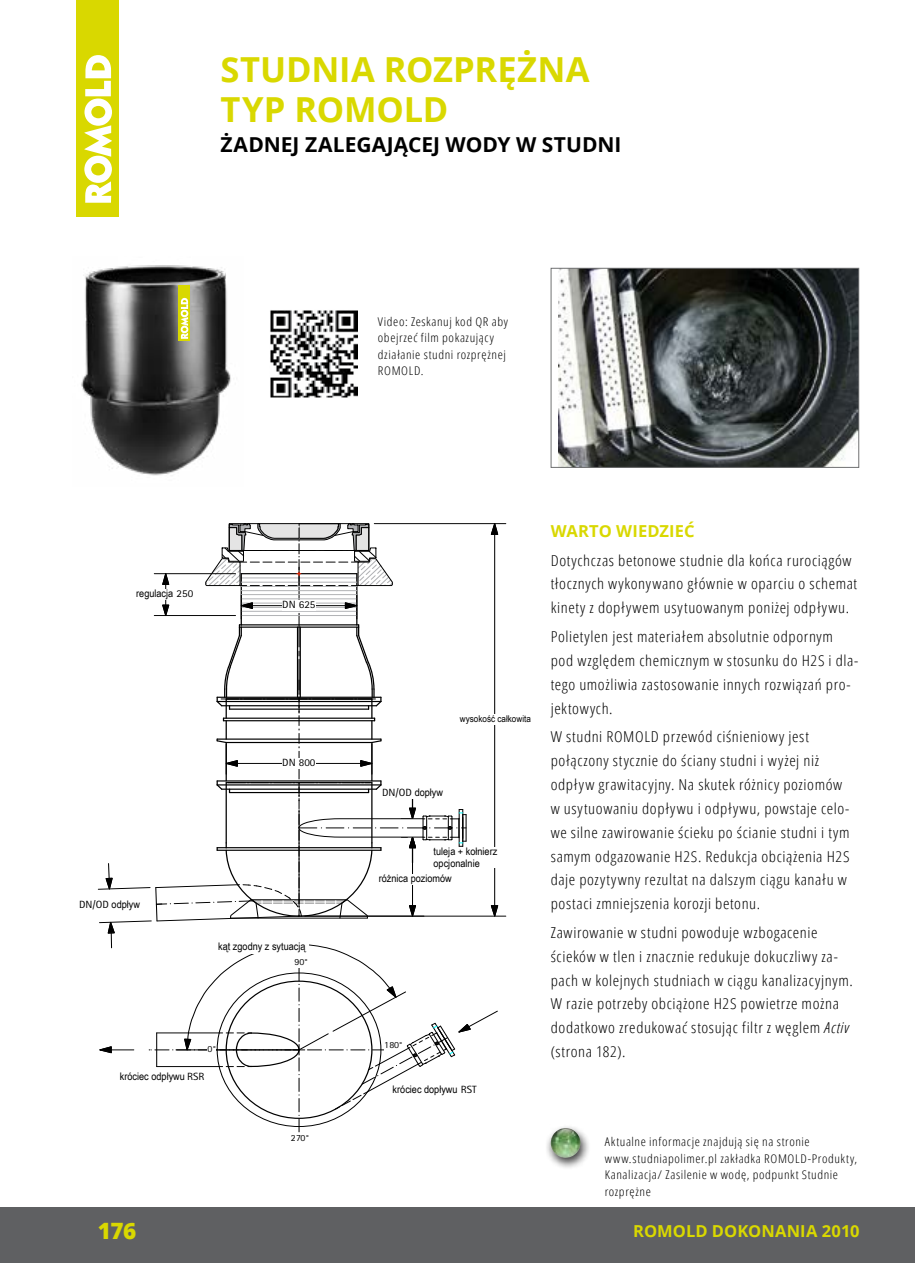
<style>
.page{position:relative;width:915px;height:1263px;background:#fff}
.page>*{position:absolute;margin:0;border:0;box-sizing:border-box;transform-origin:0 0}
.t1{font:700 34.5px/40.5px "Open Sans";letter-spacing:-.005em;color:#d9d800}
.t2{font:800 22.5px "Open Sans";color:#d9d800}
.t3{font:700 20.55px "Open Sans";color:#000}
.t4{font:700 16.5px "Open Sans";letter-spacing:.005em;color:#d9d800}
.t5{font:300 condensed 15px/23.9px "Open Sans";letter-spacing:.035em;color:#000;scale:1.1 1}
.t6{font:300 condensed 12px/16.5px "Open Sans";letter-spacing:.045em;color:#000;scale:1.1 1}
.t7{font:10.5px/12px "Arial Narrow";color:#000;scale:1.06 1}
.t8{font:10.5px "Rotis Sans Serif";letter-spacing:.015em;color:#000;scale:1.06 1}
.t9{font:9.3px "Arial Narrow";color:#000;scale:1.06 1}
.t10{font:9.3px "Rotis Sans Serif";letter-spacing:.015em;color:#000;scale:1.06 1}
.s1{font-family:"Rotis Sans Serif"}
.s2{font-style:italic}
</style>
<div class="page">
<div style="left:77px;top:0;width:42px;height:217px;background:#d9d800"></div>
<svg style="left:84px;top:55px;width:28px;height:148px"></svg>
<div style="left:0;top:1208px;width:914px;height:55px;background:#5f6062"></div>
<img style="left:558px;top:270px;width:298px;height:196px">
<div style="left:550px;top:268px;width:308px;height:200px;border:1px solid #707172"></div>
<img style="left:81px;top:265px;width:150px;height:211px">
<div style="left:179px;top:285px;width:11px;height:56px;background:#d8d800"></div>
<svg style="left:180px;top:298px;width:8px;height:41px"></svg>
<hr style="left:304px;top:916px;width:201px;height:1px;background:#000">
<hr style="left:374px;top:523px;width:131px;height:1px;background:#000">
<svg style="left:98px;top:523px;width:400px;height:609px"></svg>
<div style="left:545px;top:1124px;width:45px;height:45px;background:#000;opacity:.75"></div>
<svg style="left:550px;top:1128px;width:30px;height:30px"></svg>
<img style="left:270px;top:310px;width:87px;height:88px">
<h1 class="t1" style="left:220px;top:48px;width:370px">STUDNIA ROZPRĘŻNA<br>TYP ROMOLD</h1>
<h3 class="t3" style="left:220px;top:130px;width:402px">ŻADNEJ ZALEGAJĄCEJ WODY W STUDNI</h3>
<p class="t7" style="left:136px;top:587px;width:55px">regulacja <span class="s1">250</span></p>
<p class="t8" style="left:282px;top:598px;width:33px">DN 625</p>
<p class="t7" style="left:79px;top:898px;width:59px"><span class="s1">DN/OD</span> odpływ</p>
<p class="t8" style="left:282px;top:756px;width:33px">DN 800</p>
<p class="t7" style="left:218px;top:940px;width:84px">kąt zgodny z sytuacją</p>
<p class="t10" style="left:207px;top:1043px;width:9px">0°</p>
<p class="t10" style="left:294px;top:957px;width:14px">90°</p>
<p class="t7" style="left:120px;top:1070px;width:81px">króciec odpływu <span class="s1">RSR</span></p>
<h2 class="t2" style="left:98px;top:1214px;width:40px">176</h2>
<p class="t10" style="left:291px;top:1132px;width:19px">270°</p>
<p class="t6" style="left:378px;top:313px;width:120px">Video: Zeskanuj kod QR aby obejrzeć film pokazujący działanie studni rozprężnej<br>ROMOLD.</p>
<p class="t9" style="left:460px;top:712px;width:68px">wysokość całkowita</p>
<p class="t7" style="left:382px;top:785px;width:59px"><span class="s1">DN/OD</span> dopływ</p>
<p class="t7" style="left:433px;top:845px;width:62px">tuleja + kołnierz opcjonalnie</p>
<p class="t7" style="left:378px;top:872px;width:70px">różnica poziomów</p>
<p class="t10" style="left:384px;top:1039px;width:19px">180°</p>
<p class="t7" style="left:392px;top:1083px;width:81px">króciec dopływu <span class="s1">RST</span></p>
<p class="t4" style="left:550px;top:519px;width:145px">WARTO WIEDZIEĆ</p>
<p class="t5" style="left:550px;top:548px;width:280px">Dotychczas betonowe studnie dla końca rurociągów tłocznych wykonywano głównie w oparciu o schemat kinety z dopływem usytuowanym poniżej odpływu.</p>
<p class="t5" style="left:550px;top:624px;width:281px">Polietylen jest materiałem absolutnie odpornym pod względem chemicznym w stosunku do H2S i dla&shy;tego umożliwia zastosowanie innych rozwiązań pro&shy;jektowych.</p>
<p class="t5" style="left:550px;top:725px;width:273px">W studni ROMOLD przewód ciśnieniowy jest połączony stycznie do ściany studni i wyżej niż odpływ grawitacyjny. Na skutek różnicy poziomów w usytuowaniu dopływu i odpływu, powstaje celo&shy;we silne zawirowanie ścieku po ścianie studni i tym samym odgazowanie H2S. Redukcja obciążenia H2S daje pozytywny rezultat na dalszym ciągu kanału w postaci zmniejszenia korozji betonu.</p>
<p class="t5" style="left:550px;top:920px;width:276px">Zawirowanie w studni powoduje wzbogacenie ścieków w tlen i znacznie redukuje dokuczliwy za&shy;pach w kolejnych studniach w ciągu kanalizacyjnym.<br>W razie potrzeby obciążone H2S powietrze można dodatkowo zredukować stosując filtr z węglem <span class="s2">Activ </span>(strona 182).</p>
<p class="t6" style="left:604px;top:1133px;width:231px">Aktualne informacje znajdują się na stronie www.studniapolimer.pl zakładka ROMOLD-Produkty, Kanalizacja/ Zasilenie w wodę, podpunkt Studnie rozprężne</p>
<p class="t4" style="left:633px;top:1220px;width:228px">ROMOLD DOKONANIA 2010</p>
</div>
